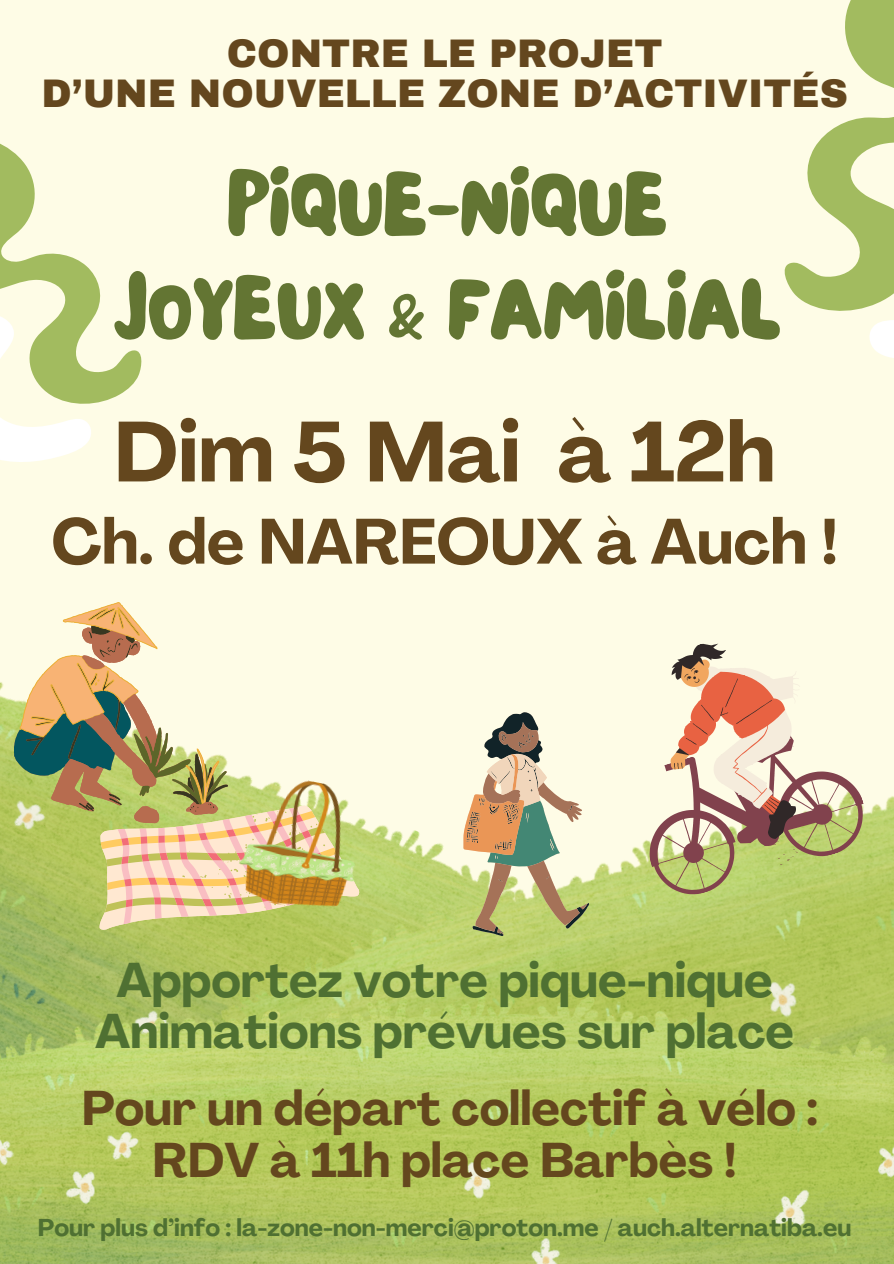
<style>
.page{position:relative;width:894px;height:1264px;background:#fff}
.page>*{position:absolute;margin:0;border:0;box-sizing:border-box;transform-origin:0 0}
.t1{font:90px/103.5px "NF Lepetitcochon Regular";color:#637533;text-align:center}
.t2{font:700 84px "Agrandir";color:#64471e}
.t3{font:700 63px "Agrandir";color:#64471e}
.t4{font:700 48px/51.8px "Agrandir";color:#4f7032;text-align:center}
.t5{font:700 48px/51.8px "Agrandir";color:#64471e;text-align:center}
.t6{font:900 39px/40.5px "Archivo";color:#64471e;text-align:center}
.t7{font:700 24px "Agrandir";color:#4f7032}
</style>
<div class="page">
<div style="left:0;top:0;width:893px;height:1263px;background:#fefce6"></div>
<img style="left:0;top:682px;width:173px;height:312px">
<img style="left:173px;top:796px;width:720px;height:198px">
<img style="left:0;top:994px;width:893px;height:269px">
<svg style="left:0;top:143px;width:142px;height:319px"></svg>
<svg style="left:784px;top:0;width:109px;height:358px"></svg>
<svg style="left:463px;top:712px;width:126px;height:224px"></svg>
<svg style="left:12px;top:602px;width:348px;height:328px"></svg>
<img style="left:232px;top:770px;width:140px;height:148px">
<svg style="left:624px;top:772px;width:251px;height:133px;fill:#bbd26f"></svg>
<svg style="left:642px;top:643px;width:189px;height:217px"></svg>
<p class="t6" style="left:41px;top:33px;width:807px">CONTRE LE PROJET<br>D’UNE NOUVELLE ZONE D’ACTIVITÉS</p>
<h2 class="t1" style="left:113px;top:160px;width:669px">PIQUE-NIQUE<br>JOYEUX &amp; FAMILIAL</h2>
<p class="t2" style="left:114px;top:418px;width:662px">Dim 5 Mai à 12h</p>
<p class="t3" style="left:51px;top:516px;width:788px">Ch. de NAREOUX à Auch !</p>
<p class="t4" style="left:95px;top:958px;width:700px">Apportez votre pique-nique<br>Animations prévues sur place</p>
<p class="t5" style="left:82px;top:1086px;width:737px">Pour un départ collectif à vélo :<br>RDV à 11h place Barbès !</p>
<p class="t7" style="left:38px;top:1218px;width:814px">Pour plus d’info : la-zone-non-merci@proton.me / auch.alternatiba.eu</p>
</div>
